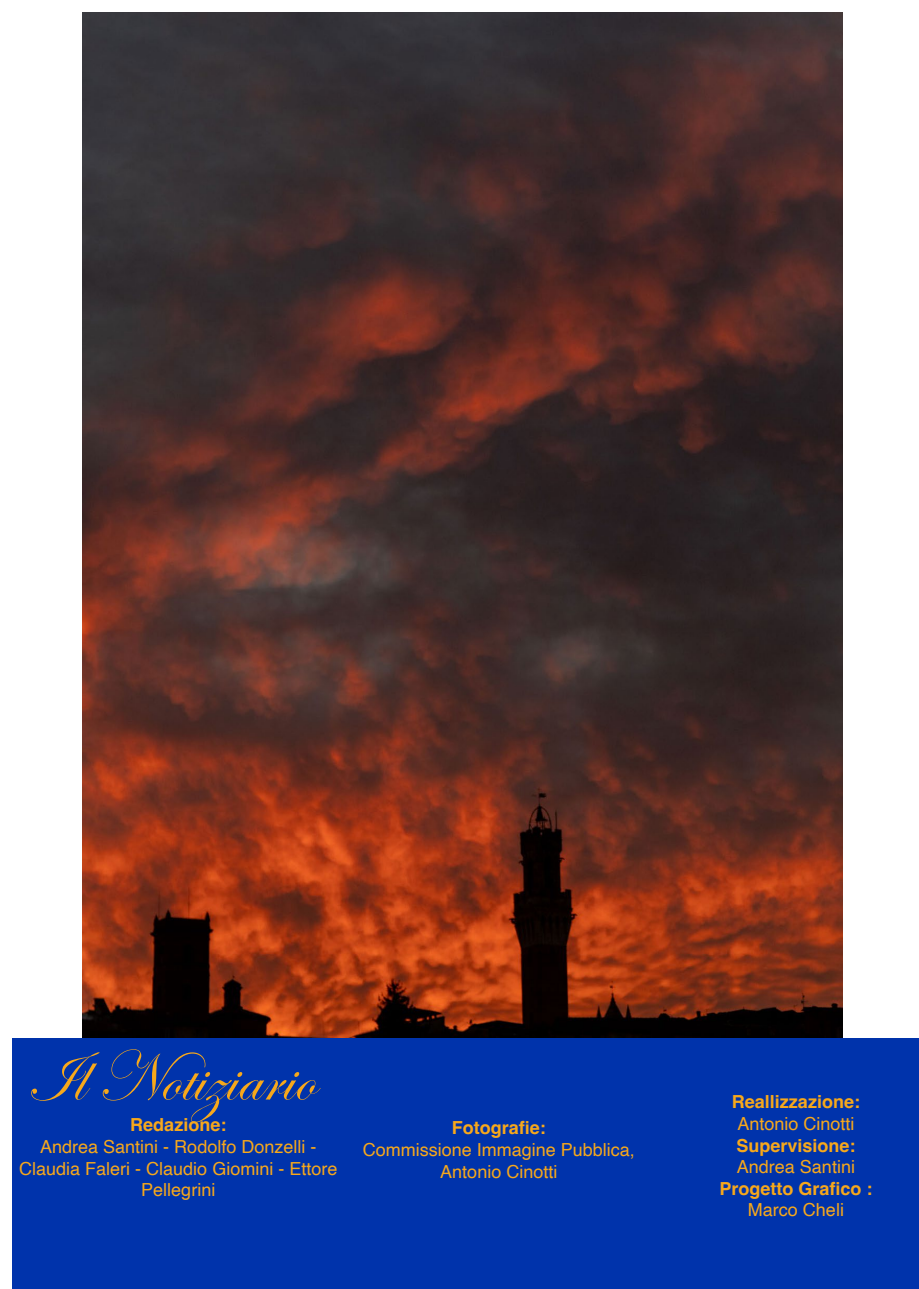
<style>
.page{position:relative;width:919px;height:1289px;background:#fff}
.page>*{position:absolute;margin:0;border:0;box-sizing:border-box;transform-origin:0 0}
.t1{font:72px "Edwardian Script ITC";color:#f7a81b}
.t2{font:18px/21.6px "Helvetica";color:#f7a81b;text-align:center}
.t3{font:700 18px "Helvetica";color:#f7a81b}
</style>
<div class="page">
<img style="left:83px;top:13px;width:759px;height:1024px">
<div style="left:13px;top:1037px;width:905px;height:251px;background:#0033ab"></div>
<h1 class="t1" style="left:26px;top:1037px;width:289px">Il Notiziario</h1>
<p class="t3" style="left:130px;top:1113px;width:98px">Redazione:</p>
<p class="t2" style="left:19px;top:1136px;width:320px">Andrea Santini - Rodolfo Donzelli -<br>Claudia Faleri - Claudio Giomini - Ettore<br>Pellegrini</p>
<p class="t3" style="left:452px;top:1117px;width:95px">Fotografie:</p>
<p class="t2" style="left:362px;top:1139px;width:274px">Commissione Immagine Pubblica,<br>Antonio Cinotti</p>
<p class="t3" style="left:731px;top:1091px;width:130px">Reallizzazione:</p>
<p class="t2" style="left:737px;top:1113px;width:119px">Antonio Cinotti</p>
<p class="t3" style="left:736px;top:1134px;width:121px">Supervisione:</p>
<p class="t2" style="left:736px;top:1156px;width:120px">Andrea Santini</p>
<p class="t3" style="left:719px;top:1177px;width:155px">Progetto Grafico :</p>
<p class="t2" style="left:747px;top:1199px;width:98px">Marco Cheli</p>
</div>
